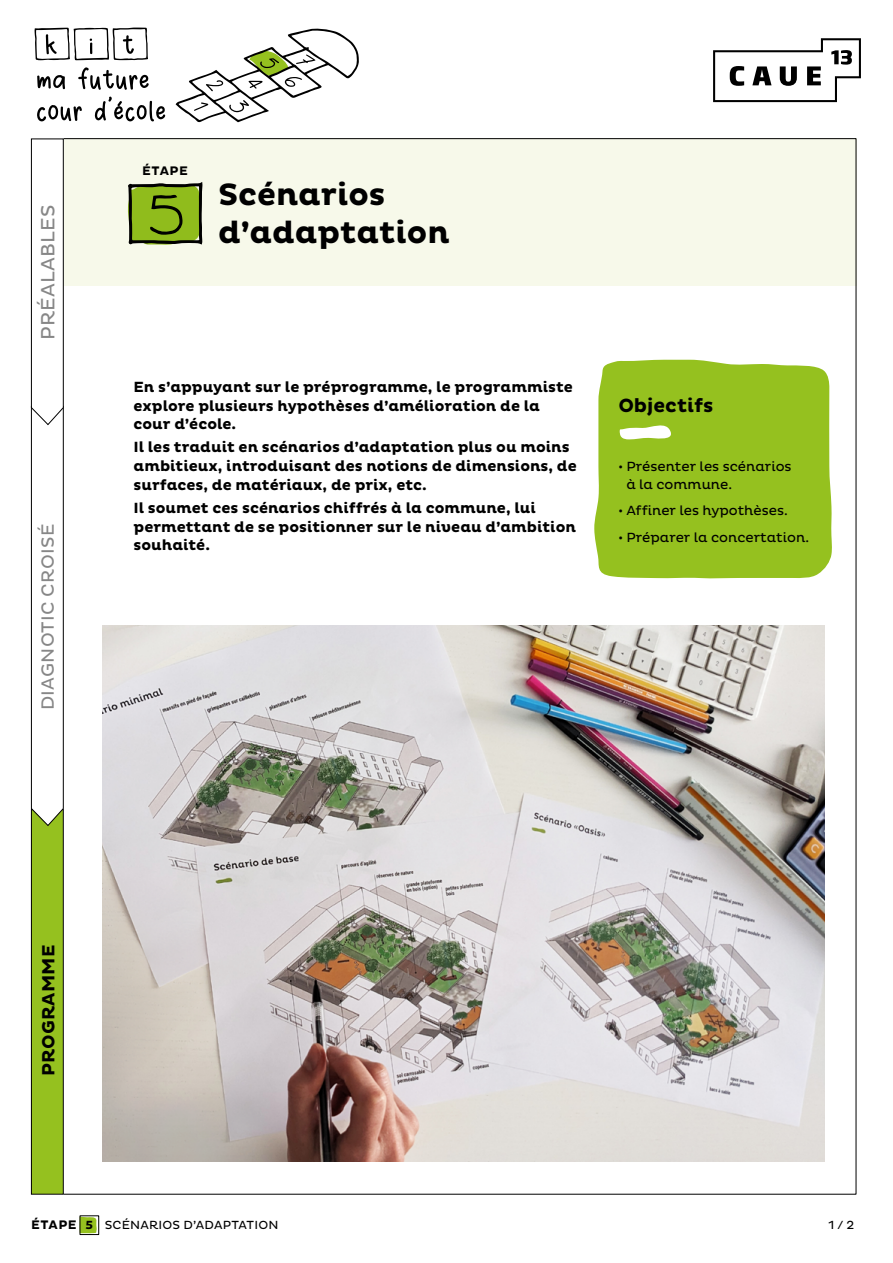
<style>
.page{position:relative;width:893px;height:1263px;background:#fff}
.page>*{position:absolute;margin:0;border:0;box-sizing:border-box;transform-origin:0 0}
.t1{font:700 31.5px/37.8px "Pluto";color:#000}
.t2{font:19.5px "Pluto";letter-spacing:.015em;color:#878787}
.t3{font:700 19.5px "Pluto";color:#000}
.t4{font:18px "Pluto";letter-spacing:.015em;color:#878787}
.t5{font:700 18px "Pluto";letter-spacing:.015em;color:#000}
.t6{font:700 15px/18.8px "Pluto";color:#000}
.t7{font:13.5px/18px "Pluto";color:#000}
.t8{font:700 12.6px "Pluto";letter-spacing:.04em;color:#000}
.t9{font:12px "Pluto";letter-spacing:.015em;color:#000}
.s1{font-weight:700;font-size:12.6px}
.s2{font-weight:700}
</style>
<div class="page">
<div style="left:594px;top:360px;width:238px;height:219px;background:#95c11f"></div>
<img style="left:102px;top:625px;width:723px;height:537px">
<svg style="left:618px;top:420px;width:56px;height:21px"></svg>
<div style="left:64px;top:138px;width:793px;height:148px;background:#f7f9ea"></div>
<svg style="left:713px;top:38px;width:148px;height:64px"></svg>
<div style="left:31px;top:809px;width:32px;height:385px;background:#95c11f"></div>
<div style="left:31px;top:809px;width:33px;height:385px;border:1px solid #000"></div>
<svg style="left:31px;top:138px;width:33px;height:688px"></svg>
<svg style="left:37px;top:105px;width:45px;height:16px"></svg>
<svg style="left:95px;top:96px;width:70px;height:25px"></svg>
<svg style="left:37px;top:75px;width:28px;height:14px"></svg>
<svg style="left:78px;top:67px;width:71px;height:23px"></svg>
<svg style="left:35px;top:28px;width:113px;height:32px"></svg>
<svg style="left:176px;top:28px;width:183px;height:94px"></svg>
<svg style="left:82px;top:1217px;width:15px;height:16px"></svg>
<div style="left:80px;top:1215px;width:19px;height:20px;border:1px solid #000"></div>
<svg style="left:128px;top:182px;width:75px;height:63px;background:#769424"></svg>
<h2 class="t2" style="left:37px;top:340px;width:137px;rotate:-90deg">PRÉALABLES</h2>
<p class="t4" style="left:38px;top:710px;width:188px;rotate:-90deg">DIAGNOTIC CROISÉ</p>
<p class="t8" style="left:142px;top:163px;width:47px">ÉTAPE</p>
<h1 class="t1" style="left:218px;top:177px;width:233px">Scénarios d’adaptation</h1>
<p class="t6" style="left:134px;top:378px;width:441px">En s’appuyant sur le préprogramme, le programmiste explore plusieurs hypothèses d’amélioration de la cour d’école.</p>
<p class="t6" style="left:134px;top:438px;width:445px">Il les traduit en scénarios d’adaptation plus ou moins ambitieux, introduisant des notions de dimensions, de surfaces, de matériaux, de prix, etc.</p>
<p class="t6" style="left:134px;top:499px;width:444px">Il soumet ces scénarios chiffrés à la commune, lui permettant de se positionner sur le niveau d’ambition souhaité.</p>
<h2 class="t3" style="left:618px;top:394px;width:97px">Objectifs</h2>
<p class="t7" style="left:626px;top:457px;width:167px;text-indent:-8px">• Présenter les scénarios à la commune.</p>
<p class="t7" style="left:618px;top:502px;width:171px">• Affiner les hypothèses.</p>
<p class="t7" style="left:618px;top:528px;width:192px">• Préparer la concertation.</p>
<p class="t5" style="left:38px;top:1076px;width:133px;rotate:-90deg">PROGRAMME</p>
<p class="t9" style="left:31px;top:1218px;width:249px"><span class="s1">ÉTAPE</span> <span class="s2">5</span> SCÉNARIOS D’ADAPTATION</p>
<p class="t9" style="left:829px;top:1218px;width:27px">1 / 2</p>
</div>
